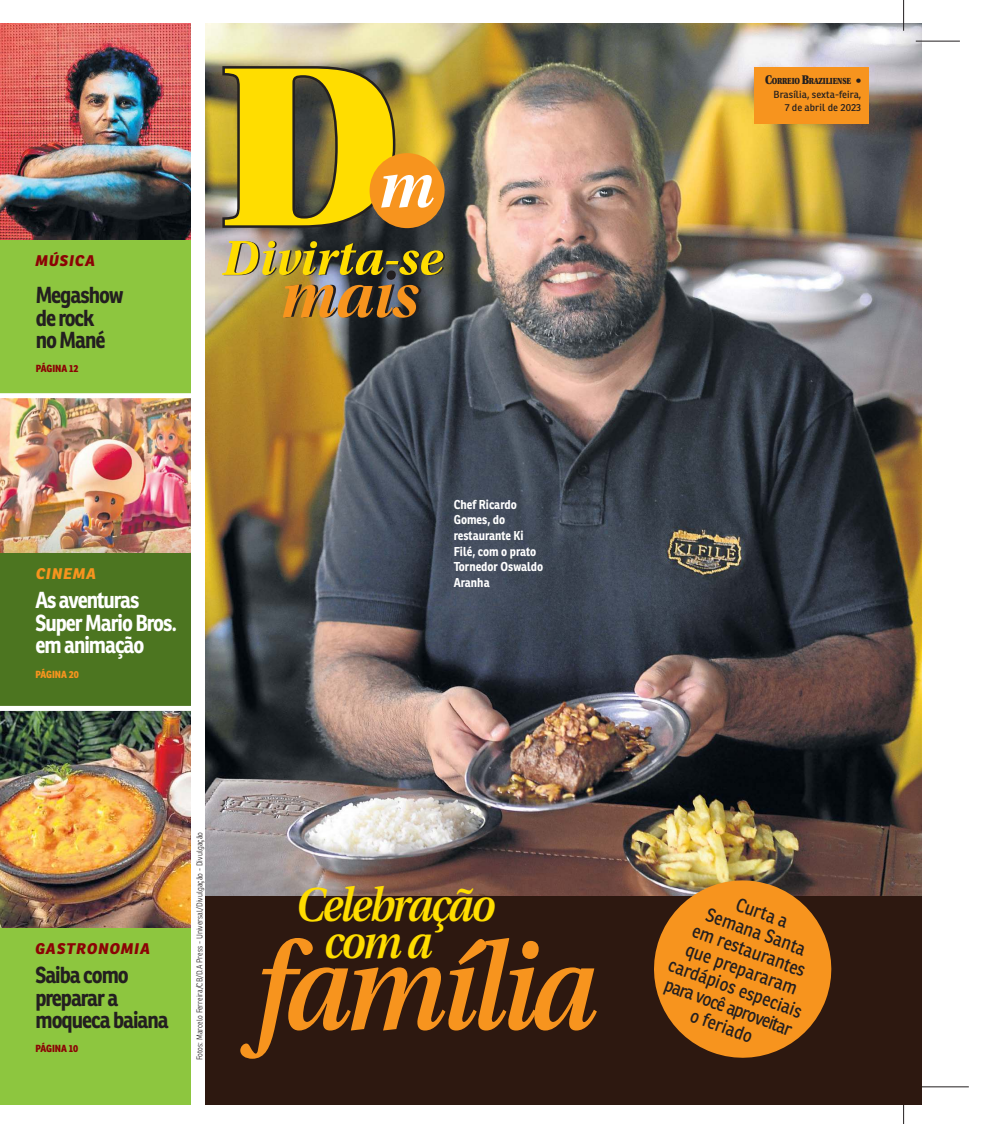
<style>
.page{position:relative;width:989px;height:1124px;background:#fff}
.page>*{position:absolute;margin:0;border:0;box-sizing:border-box;transform-origin:0 0}
.t1{font:italic 600 122.62px "Utopia";letter-spacing:-.05em;color:#f7941e;scale:.9 1}
.t2{font:italic 600 47.38px/36.1px "Utopia";letter-spacing:-.05em;color:#fd0;scale:.9 1}
.t3{font:700 22.5px/22.5px "Ronnia";letter-spacing:-.05em;color:#231f20;scale:.9 1}
.t4{font:700 22.5px/22.5px "Ronnia";letter-spacing:-.05em;color:#fff;scale:.9 1}
.t5{font:18.75px/20px "Ronnia";color:#231f20;text-align:center;scale:.9 1}
.t6{font:italic 800 15px "Ronnia";letter-spacing:.065em;color:#8b0305}
.t7{font:italic 800 15px "Ronnia";letter-spacing:.065em;color:#f7941e}
.t8{font:700 12.5px/15.6px "Ronnia";color:#fff;scale:.9 1}
.t9{font:10px/13.8px "Ronnia";letter-spacing:.005em;color:#231f20;text-align:right}
.t10{font:800 10px "Ronnia";color:#8b0305;scale:.9 1}
.t11{font:800 10px "Ronnia";color:#f7941e;scale:.9 1}
.t12{font:900 8.75px "Utopia";letter-spacing:-.005em;color:#231f20;scale:.8 1}
.t13{font:300 8.12px "Ronnia";color:#231f20;scale:.9 1}
.s1{font-size:12.5px}
</style>
<div class="page">
<div style="left:0;top:188px;width:191px;height:222px;background:#8dc63f"></div>
<div style="left:0;top:505px;width:191px;height:222px;background:#4c7520"></div>
<div style="left:0;top:882px;width:190px;height:222px;background:#8dc63f"></div>
<img style="left:205px;top:23px;width:716px;height:872px">
<hr style="left:915px;top:41px;width:45px;height:1px;background:#231f20">
<hr style="left:915px;top:1086px;width:53px;height:1px;background:#231f20">
<svg style="left:903px;top:1104px;width:1px;height:19px"></svg>
<hr style="left:903px;top:0;width:1px;height:31px;background:#231f20">
<img style="left:0;top:710px;width:190px;height:217px">
<img style="left:0;top:398px;width:191px;height:154px">
<img style="left:1px;top:23px;width:190px;height:216px">
<div style="left:205px;top:895px;width:716px;height:209px;background:#2d1810"></div>
<img style="left:222px;top:241px;width:223px;height:34px">
<div style="left:369px;top:153px;width:75px;height:75px;background:#f7941e;border-radius:50%"></div>
<svg style="left:221px;top:65px;width:213px;height:164px;background:#c3a622"></svg>
<div style="left:386px;top:270px;width:10px;height:10px;background:#231f20;border-radius:50%"></div>
<svg style="left:283px;top:284px;width:138px;height:33px;background:#a16f32"></svg>
<div style="left:753px;top:67px;width:115px;height:57px;background:#f7941e"></div>
<svg style="left:642px;top:868px;width:200px;height:190px"></svg>
<div style="left:0;top:393px;width:194px;height:5px;background:#fff"></div>
<div style="left:0;top:705px;width:194px;height:5px;background:#fff"></div>
<p class="t6" style="left:36px;top:252px;width:61px">MÚSICA</p>
<p class="t3" style="left:36px;top:286px;width:99px">Megashow de rock<br>no Mané</p>
<p class="t10" style="left:36px;top:362px;width:49px">PÁGINA 12</p>
<p class="t7" style="left:36px;top:564px;width:61px">CINEMA</p>
<p class="t4" style="left:35px;top:591px;width:159px">As aventuras<br>Super Mario Bros. em animação</p>
<p class="t11" style="left:35px;top:668px;width:50px">PÁGINA 20</p>
<p class="t8" style="left:454px;top:497px;width:101px">Chef Ricardo<br>Gomes, do restaurante Ki<br>Filé, com o prato<br>Tornedor Oswaldo<br>Aranha</p>
<p class="t6" style="left:35px;top:939px;width:116px">GASTRONOMIA</p>
<p class="t3" style="left:35px;top:966px;width:150px">Saiba como preparar a moqueca baiana</p>
<p class="t10" style="left:35px;top:1042px;width:49px">PÁGINA 10</p>
<p class="t13" style="left:196px;top:1059px;width:255px;rotate:-90deg">Fotos: Marcelo Ferreira/CB/D.A Press - Universal/Divulgação - Divulgação</p>
<h2 class="t2" style="left:324px;top:891px;width:192px;text-indent:-28px">Celebração com a</h2>
<h1 class="t1" style="left:254px;top:937px;width:382px">família</h1>
<p class="t12" style="left:765px;top:76px;width:122px"><span class="s1">C</span>ORREIO <span class="s1">B</span>RAZILIENSE <span class="s1">•</span></p>
<p class="t9" style="left:773px;top:88px;width:89px">Brasília, sexta-feira,<br>7 de abril de 2023</p>
<p class="t5" style="left:699px;top:880px;width:158px;rotate:20deg">Curta a<br>Semana Santa<br>em restaurantes que prepararam cardápios especiais para você aproveitar o feriado</p>
</div>
